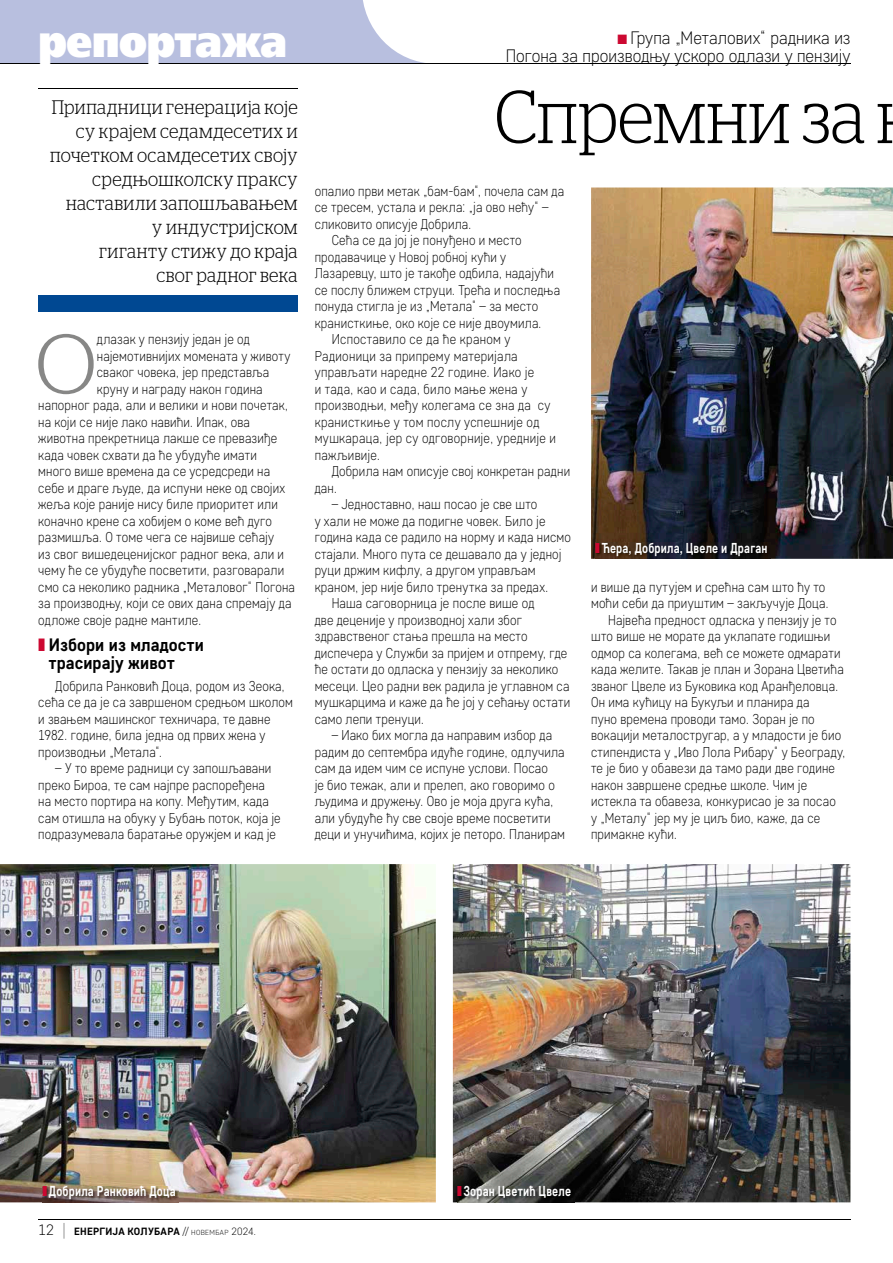
<style>
.page{position:relative;width:893px;height:1263px;background:#fff}
.page>*{position:absolute;margin:0;border:0;box-sizing:border-box;transform-origin:0 0}
.t1{font:300 84.9px "Stag LC";color:#878786}
.t2{font:300 75px "Stag LC";letter-spacing:-.005em;color:#000;scale:.9 1}
.t3{font:45px "Free Set Extra Bold C";letter-spacing:-.015em;color:#fff;scale:.9 1}
.t4{font:300 19.5px/24px "Stag LC";letter-spacing:.025em;color:#000;text-align:right;scale:.9 1}
.t5{font:300 18px "Core Sans D25";color:#000;scale:.95 1}
.t6{font:700 18px/18px "Core Sans D55";letter-spacing:.005em;color:#000;scale:.95 1}
.t7{font:700 14.4px "Core Sans D55";letter-spacing:.015em;color:#fff;scale:.8 1}
.t8{font:300 14.25px/16.5px "Core Sans D25";letter-spacing:.015em;color:#000;scale:.9 1}
.t9{font:700 10.5px "Core Sans D55";letter-spacing:.02em;color:#000}
.s1{color:#cc0831}
.s2{font-family:"Core Sans D25";font-weight:300;font-size:15px}
.s3{font-family:"Core Sans D15";font-weight:100;font-size:18px}
.s4{font-family:"Core Sans D25";font-weight:300}
.s5{font-family:"Core Sans D25";font-weight:300;font-size:7.35px}
</style>
<div class="page">
<hr style="left:38px;top:1219px;width:812px;height:1px;background:#000">
<hr style="left:38px;top:88px;width:260px;height:1px;background:#000">
<div style="left:38px;top:295px;width:260px;height:17px;background:#004892"></div>
<img style="left:591px;top:187px;width:302px;height:372px">
<img style="left:453px;top:864px;width:397px;height:338px">
<img style="left:0;top:864px;width:436px;height:338px">
<svg style="left:0;top:0;width:436px;height:64px;background:#bdc3df"></svg>
<hr style="left:0;top:64px;width:850px;height:1px;background:#000">
<img style="left:596px;top:543px;width:175px;height:16px">
<img style="left:43px;top:1186px;width:135px;height:16px">
<img style="left:457px;top:1186px;width:117px;height:16px">
<h3 class="t3" style="left:38px;top:15px;width:278px">репортажа</h3>
<h3 class="t4" style="left:50px;top:94px;width:277px">Припадници генерација које су крајем седамдесетих и почетком осамдесетих своју средњошколску праксу наставили запошљавањем<br>у индустријском<br>гиганту стижу до краја<br>свог радног века</h3>
<h1 class="t1" style="left:35px;top:302px;width:63px">О</h1>
<p class="t8" style="left:97px;top:331px;width:171px">длазак у пензију један је од</p>
<p class="t8" style="left:97px;top:347px;width:217px">најемотивнијих момената у животу</p>
<p class="t8" style="left:97px;top:364px;width:193px">сваког човека, јер представља</p>
<p class="t8" style="left:97px;top:380px;width:186px">круну и награду након година</p>
<p class="t8" style="left:38px;top:397px;width:279px">напорног рада, али и велики и нови почетак,</p>
<p class="t8" style="left:38px;top:413px;width:237px">на који се није лако навићи. Ипак, ова</p>
<p class="t8" style="left:38px;top:430px;width:267px">животна прекретница лакше се превазиђе</p>
<p class="t8" style="left:38px;top:446px;width:244px">када човек схвати да ће убудуће имати</p>
<p class="t8" style="left:38px;top:463px;width:259px">много више времена да се усредсреди на</p>
<p class="t8" style="left:38px;top:479px;width:276px">себе и драге људе, да испуни неке од својих</p>
<p class="t8" style="left:38px;top:496px;width:268px">жеља које раније нису биле приоритет или</p>
<p class="t8" style="left:38px;top:512px;width:261px">коначно крене са хобијем о коме већ дуго</p>
<p class="t8" style="left:38px;top:529px;width:264px">размишља. О томе чега се највише сећају</p>
<p class="t8" style="left:38px;top:545px;width:275px">из свог вишедеценијског радног века, али и</p>
<p class="t8" style="left:38px;top:562px;width:275px">чему ће се убудуће посветити, разговарали</p>
<p class="t8" style="left:38px;top:578px;width:287px">смо са неколико радника „Металовог“ Погона</p>
<p class="t8" style="left:38px;top:595px;width:283px">за производњу, који се ових дана спремају да</p>
<p class="t8" style="left:38px;top:611px;width:183px">одложе своје радне мантиле.</p>
<p class="t6" style="left:49px;top:635px;width:165px;text-indent:-11px"><span class="s1">❚</span> Избори из младости трасирају живот</p>
<p class="t8" style="left:38px;top:677px;width:284px;text-indent:17px">Добрила Ранковић Доца, родом из Зеока, сећа се да је са завршеном средњом школом и звањем машинског техничара, те давне 1982. године, била једна од првих жена у производњи „Метала“.</p>
<p class="t8" style="left:38px;top:760px;width:271px;text-indent:17px">– У то време радници су запошљавани преко Бироа, те сам најпре распоређена на место портира на копу. Међутим, када сам отишла на обуку у Бубањ поток, која је подразумевала баратање оружјем и кад је</p>
<p class="t5" style="left:617px;top:26px;width:247px"><span class="s1">■</span> Група „Металових“ радника из</p>
<p class="t5" style="left:506px;top:44px;width:364px">Погона за производњу ускоро одлази у пензију</p>
<h2 class="t2" style="left:494px;top:62px;width:414px">Спремни за</h2>
<p class="t8" style="left:315px;top:182px;width:279px">опалио први метак „бам-бам“, почела сам да</p>
<p class="t8" style="left:315px;top:199px;width:261px">се тресем, устала и рекла: „ја ово нећу“ –</p>
<p class="t8" style="left:315px;top:215px;width:176px">сликовито описује Добрила.</p>
<p class="t8" style="left:332px;top:232px;width:213px">Сећа се да јој је понуђено и место</p>
<p class="t8" style="left:315px;top:248px;width:214px">продавачице у Новој робној кући у</p>
<p class="t8" style="left:315px;top:265px;width:267px">Лазаревцу, што је такође одбила, надајући</p>
<p class="t8" style="left:315px;top:281px;width:274px">се послу ближем струци. Трећа и последња</p>
<p class="t8" style="left:315px;top:298px;width:250px">понуда стигла је из „Метала“ – за место</p>
<p class="t8" style="left:315px;top:314px;width:254px">кранисткиње, око које се није двоумила.</p>
<p class="t8" style="left:332px;top:331px;width:200px">Испоставило се да ће краном у</p>
<p class="t8" style="left:315px;top:347px;width:227px">Радионици за припрему материјала</p>
<p class="t8" style="left:315px;top:364px;width:246px">управљати наредне 22 године. Иако је</p>
<p class="t8" style="left:315px;top:380px;width:238px">и тада, као и сада, било мање жена у</p>
<p class="t8" style="left:315px;top:397px;width:264px">производњи, међу колегама се зна да су</p>
<p class="t8" style="left:315px;top:413px;width:251px">кранисткиње у том послу успешније од</p>
<p class="t8" style="left:315px;top:430px;width:270px">мушкараца, јер су одговорније, уредније и</p>
<p class="t8" style="left:315px;top:446px;width:74px">пажљивије.</p>
<p class="t8" style="left:332px;top:463px;width:266px">Добрила нам описује свој конкретан радни</p>
<p class="t8" style="left:315px;top:479px;width:26px">дан.</p>
<p class="t8" style="left:332px;top:496px;width:230px">– Једноставно, наш посао је све што</p>
<p class="t8" style="left:315px;top:512px;width:258px">у хали не може да подигне човек. Било је</p>
<p class="t8" style="left:315px;top:529px;width:286px">година када се радило на норму и када нисмо</p>
<p class="t8" style="left:315px;top:545px;width:276px">стајали. Много пута се дешавало да у једној</p>
<p class="t8" style="left:315px;top:562px;width:247px">руци држим кифлу, а другом управљам</p>
<p class="t8" style="left:315px;top:578px;width:261px">краном, јер није било тренутка за предах.</p>
<p class="t8" style="left:332px;top:595px;width:227px">Наша саговорница је после више од</p>
<p class="t8" style="left:315px;top:611px;width:232px">две деценије у производној хали због</p>
<p class="t8" style="left:315px;top:628px;width:238px">здравственог стања прешла на место</p>
<p class="t8" style="left:315px;top:644px;width:282px">диспечера у Служби за пријем и отпрему, где</p>
<p class="t8" style="left:315px;top:661px;width:272px">ће остати до одласка у пензију за неколико</p>
<p class="t8" style="left:315px;top:677px;width:285px">месеци. Цео радни век радила је углавном са</p>
<p class="t8" style="left:315px;top:694px;width:285px">мушкарцима и каже да ће јој у сећању остати</p>
<p class="t8" style="left:315px;top:710px;width:123px">само лепи тренуци.</p>
<p class="t8" style="left:315px;top:727px;width:280px;text-indent:17px">– Иако бих могла да направим избор да радим до септембра идуће године, одлучила сам да идем чим се испуне услови. Посао<br>је био тежак, али и прелеп, ако говоримо о људима и дружењу. Ово је моја друга кућа, али убудуће ћу све своје време посветити деци и унучићима, којих је петоро. Планирам</p>
<p class="t7" style="left:595px;top:538px;width:217px"><span class="s1">❚</span>Ћера, Добрила, Цвеле и Драган</p>
<p class="t8" style="left:591px;top:578px;width:262px">и више да путујем и срећна сам што ћу то</p>
<p class="t8" style="left:591px;top:595px;width:265px">моћи себи да приуштим – закључује Доца.</p>
<p class="t8" style="left:608px;top:611px;width:255px">Највећа предност одласка у пензију је то</p>
<p class="t8" style="left:591px;top:628px;width:267px">што више не морате да уклапате годишњи</p>
<p class="t8" style="left:591px;top:644px;width:279px">одмор са колегама, већ се можете одмарати</p>
<p class="t8" style="left:591px;top:661px;width:282px">када желите. Такав је план и Зорана Цветића</p>
<p class="t8" style="left:591px;top:677px;width:276px">званог Цвеле из Буковика код Аранђеловца.</p>
<p class="t8" style="left:591px;top:694px;width:244px">Он има кућицу на Букуљи и планира да</p>
<p class="t8" style="left:591px;top:710px;width:250px">пуно времена проводи тамо. Зоран је по</p>
<p class="t8" style="left:591px;top:727px;width:279px">вокацији металостругар, а у младости је био</p>
<p class="t8" style="left:591px;top:743px;width:284px">стипендиста у „Иво Лола Рибару“ у Београду,</p>
<p class="t8" style="left:591px;top:760px;width:273px">те је био у обавези да тамо ради две године</p>
<p class="t8" style="left:591px;top:776px;width:242px">након завршене средње школе. Чим је</p>
<p class="t8" style="left:591px;top:793px;width:274px">истекла та обавеза, конкурисао је за посао</p>
<p class="t8" style="left:591px;top:809px;width:256px">у „Металу“ јер му је циљ био, каже, да се</p>
<p class="t8" style="left:591px;top:826px;width:97px">примакне кући.</p>
<p class="t7" style="left:43px;top:1182px;width:168px"><span class="s1">❚</span>Добрила Ранковић Доца</p>
<p class="t7" style="left:457px;top:1182px;width:144px"><span class="s1">❚</span>Зоран Цветић Цвеле</p>
<p class="t9" style="left:38px;top:1225px;width:219px"><span class="s2">12</span> <span class="s3">|</span> ЕНЕРГИЈА КОЛУБАРА <span class="s4">//</span> <span class="s5">новембар</span> <span class="s4">2024.</span></p>
</div>
